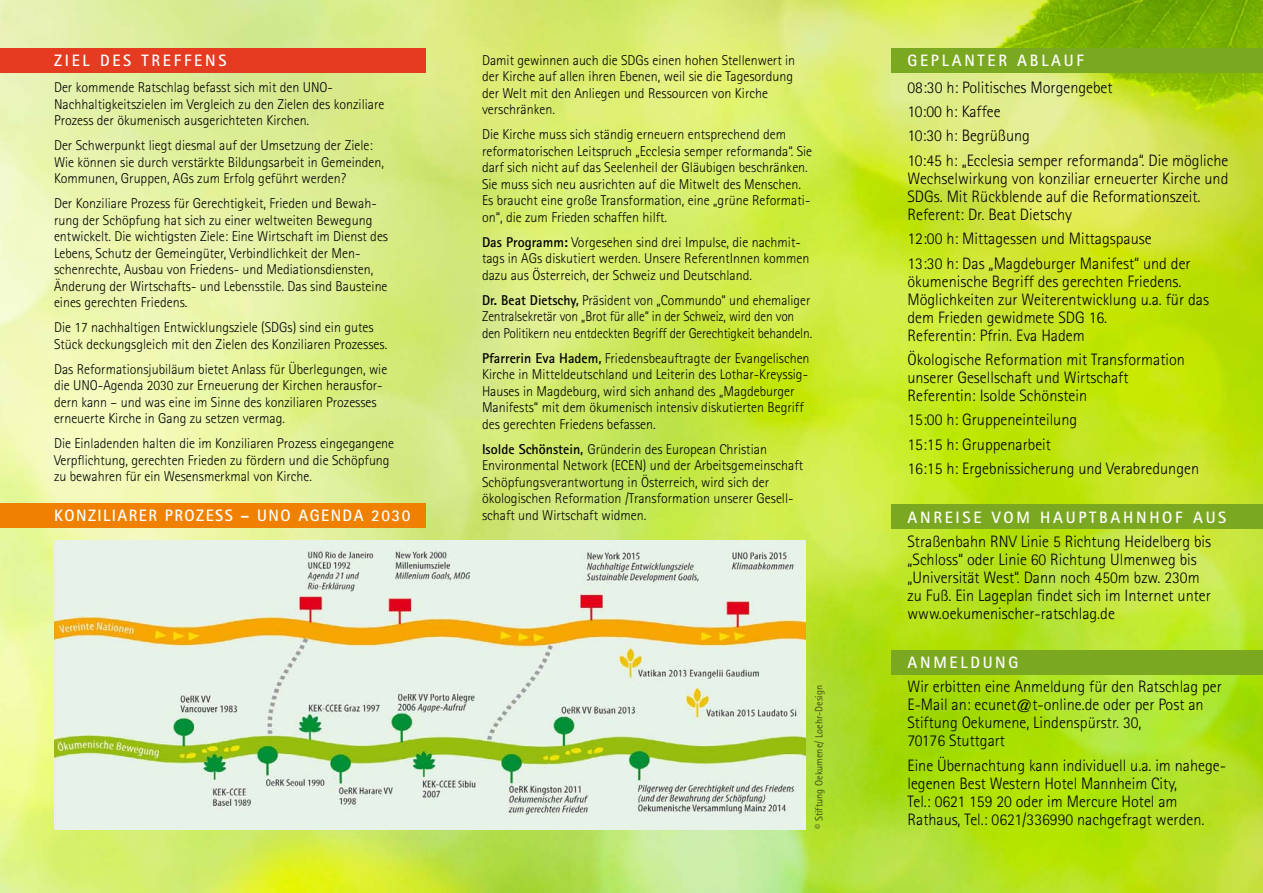
<style>
.page{position:relative;width:1263px;height:893px;background:#fff}
.page>*{position:absolute;margin:0;border:0;box-sizing:border-box;transform-origin:0 0}
.t1{font:300 16.5px/18px "Rotis Sans Serif";color:#000}
.t2{font:700 16.5px "Rotis Sans Serif";letter-spacing:.17em;color:#fff}
.t3{font:700 16.5px "Rotis Sans Serif";letter-spacing:.09em;color:#fff}
.t4{font:300 14.25px/16.5px "Rotis Sans Serif";color:#000}
.t5{font:300 14.25px/16.5px "Rotis Sans Serif";color:#000;scale:.96 1}
.t6{font:10.5px "Rotis Sans Serif";color:#000}
.s1{font-weight:700}
</style>
<div class="page">
<img style="left:0;top:0;width:1263px;height:893px">
<img style="left:54px;top:540px;width:751px;height:289px">
<div style="left:0;top:48px;width:425px;height:24px;background:#e43b21"></div>
<div style="left:892px;top:48px;width:371px;height:24px;background:#7ba821"></div>
<div style="left:892px;top:504px;width:371px;height:25px;background:#7ba821"></div>
<div style="left:892px;top:650px;width:371px;height:25px;background:#7ba821"></div>
<div style="left:0;top:503px;width:425px;height:25px;background:#f08100"></div>
<p class="t2" style="left:54px;top:50px;width:174px">ZIEL DES TREFFENS</p>
<p class="t4" style="left:54px;top:79px;width:332px">Der kommende Ratschlag befasst sich mit den UNO-<br>Nachhaltigkeitszielen im Vergleich zu den Zielen des konziliare<br>Prozess der ökumenisch ausgerichteten Kirchen.</p>
<p class="t4" style="left:54px;top:137px;width:331px">Der Schwerpunkt liegt diesmal auf der Umsetzung der Ziele:<br>Wie können sie durch verstärkte Bildungsarbeit in Gemeinden,<br>Kommunen, Gruppen, AGs zum Erfolg geführt werden?</p>
<p class="t4" style="left:54px;top:195px;width:336px">Der Konziliare Prozess für Gerechtigkeit, Frieden und Bewah&shy;rung der Schöpfung hat sich zu einer weltweiten Bewegung entwickelt. Die wichtigsten Ziele: Eine Wirtschaft im Dienst des Lebens, Schutz der Gemeingüter, Verbindlichkeit der Men&shy;schenrechte, Ausbau von Friedens- und Mediationsdiensten, Änderung der Wirtschafts- und Lebensstile. Das sind Bausteine eines gerechten Friedens.</p>
<p class="t4" style="left:54px;top:319px;width:335px">Die 17 nachhaltigen Entwicklungsziele (SDGs) sind ein gutes<br>Stück deckungsgleich mit den Zielen des Konziliaren Prozesses.</p>
<p class="t4" style="left:54px;top:361px;width:335px">Das Reformationsjubiläum bietet Anlass für Überlegungen, wie die UNO-Agenda 2030 zur Erneuerung der Kirchen herausfor&shy;dern kann – und was eine im Sinne des konziliaren Prozesses erneuerte Kirche in Gang zu setzen vermag.</p>
<p class="t4" style="left:54px;top:435px;width:342px">Die Einladenden halten die im Konziliaren Prozess eingegangene<br>Verpflichtung, gerechten Frieden zu fördern und die Schöpfung zu bewahren für ein Wesensmerkmal von Kirche.</p>
<p class="t3" style="left:54px;top:505px;width:358px">KONZILIARER PROZESS – UNO AGENDA 2030</p>
<p class="t4" style="left:482px;top:52px;width:315px">Damit gewinnen auch die SDGs einen hohen Stellenwert in der Kirche auf allen ihren Ebenen, weil sie die Tagesordung der Welt mit den Anliegen und Ressourcen von Kirche verschränken.</p>
<p class="t4" style="left:482px;top:126px;width:332px">Die Kirche muss sich ständig erneuern entsprechend dem reformatorischen Leitspruch „Ecclesia semper reformanda“. Sie darf sich nicht auf das Seelenheil der Gläubigen beschränken.<br>Sie muss sich neu ausrichten auf die Mitwelt des Menschen.<br>Es braucht eine große Transformation, eine „grüne Reformati&shy;on“, die zum Frieden schaffen hilft.</p>
<p class="t4" style="left:482px;top:234px;width:329px"><span class="s1">Das Programm:</span> Vorgesehen sind drei Impulse, die nachmit&shy;tags in AGs diskutiert werden. Unsere ReferentInnen kommen dazu aus Österreich, der Schweiz und Deutschland.</p>
<p class="t5" style="left:482px;top:292px;width:345px"><span class="s1">Dr. Beat Dietschy,</span> Präsident von „Commundo“ und ehemaliger<br>Zentralsekretär von „Brot für alle“ in der Schweiz, wird den von den Politikern neu entdeckten Begriff der Gerechtigkeit behandeln.</p>
<p class="t4" style="left:482px;top:350px;width:329px"><span class="s1">Pfarrerin Eva Hadem,</span> Friedensbeauftragte der Evangelischen Kirche in Mitteldeutschland und Leiterin des Lothar-Kreyssig-Hauses in Magdeburg, wird sich anhand des „Magdeburger Manifests“ mit dem ökumenisch intensiv diskutierten Begriff des gerechten Friedens befassen.</p>
<p class="t4" style="left:482px;top:441px;width:323px"><span class="s1">Isolde Schönstein,</span> Gründerin des European Christian Environmental Network (ECEN) und der Arbeitsgemeinschaft Schöpfungsverantwortung in Österreich, wird sich der ökologischen Reformation /Transformation unserer Gesell&shy;schaft und Wirtschaft widmen.</p>
<p class="t6" style="left:813px;top:829px;width:146px;rotate:-90deg">© Stiftung Oekumene/ Loehr-Design</p>
<p class="t2" style="left:907px;top:50px;width:178px">GEPLANTER ABLAUF</p>
<p class="t1" style="left:907px;top:78px;width:207px">08:30 h: Politisches Morgengebet</p>
<p class="t1" style="left:907px;top:103px;width:95px">10:00 h: Kaffee</p>
<p class="t1" style="left:907px;top:127px;width:124px">10:30 h: Begrüßung</p>
<p class="t1" style="left:907px;top:151px;width:322px">10:45 h: „Ecclesia semper reformanda“. Die mögliche Wechselwirkung von konziliar erneuerter Kirche und SDGs. Mit Rückblende auf die Reformationszeit.<br>Referent: Dr. Beat Dietschy</p>
<p class="t1" style="left:907px;top:230px;width:246px">12:00 h: Mittagessen und Mittagspause</p>
<p class="t1" style="left:907px;top:254px;width:303px">13:30 h: Das „Magdeburger Manifest“ und der ökumenische Begriff des gerechten Friedens.<br>Möglichkeiten zur Weiterentwicklung u.a. für das dem Frieden gewidmete SDG 16.<br>Referentin: Pfrin. Eva Hadem</p>
<p class="t1" style="left:907px;top:350px;width:279px">Ökologische Reformation mit Transformation unserer Gesellschaft und Wirtschaft<br>Referentin: Isolde Schönstein</p>
<p class="t1" style="left:907px;top:411px;width:171px">15:00 h: Gruppeneinteilung</p>
<p class="t1" style="left:907px;top:435px;width:145px">15:15 h: Gruppenarbeit</p>
<p class="t1" style="left:907px;top:460px;width:293px">16:15 h: Ergebnissicherung und Verabredungen</p>
<p class="t2" style="left:907px;top:507px;width:320px">ANREISE VOM HAUPTBAHNHOF AUS</p>
<p class="t1" style="left:907px;top:533px;width:305px">Straßenbahn RNV Linie 5 Richtung Heidelberg bis „Schloss“ oder Linie 60 Richtung Ulmenweg bis „Universität West“. Dann noch 450m bzw. 230m zu Fuß. Ein Lageplan findet sich im Internet unter www.oekumenischer-ratschlag.de</p>
<p class="t2" style="left:907px;top:652px;width:112px">ANMELDUNG</p>
<p class="t1" style="left:907px;top:678px;width:316px">Wir erbitten eine Anmeldung für den Ratschlag per E-Mail an: ecunet@t-online.de oder per Post an Stiftung Oekumene, Lindenspürstr. 30,<br>70176 Stuttgart</p>
<p class="t1" style="left:907px;top:756px;width:320px">Eine Übernachtung kann individuell u.a. im nahege&shy;legenen Best Western Hotel Mannheim City,<br>Tel.: 0621 159 20 oder im Mercure Hotel am Rathaus, Tel.: 0621/336990 nachgefragt werden.</p>
</div>
